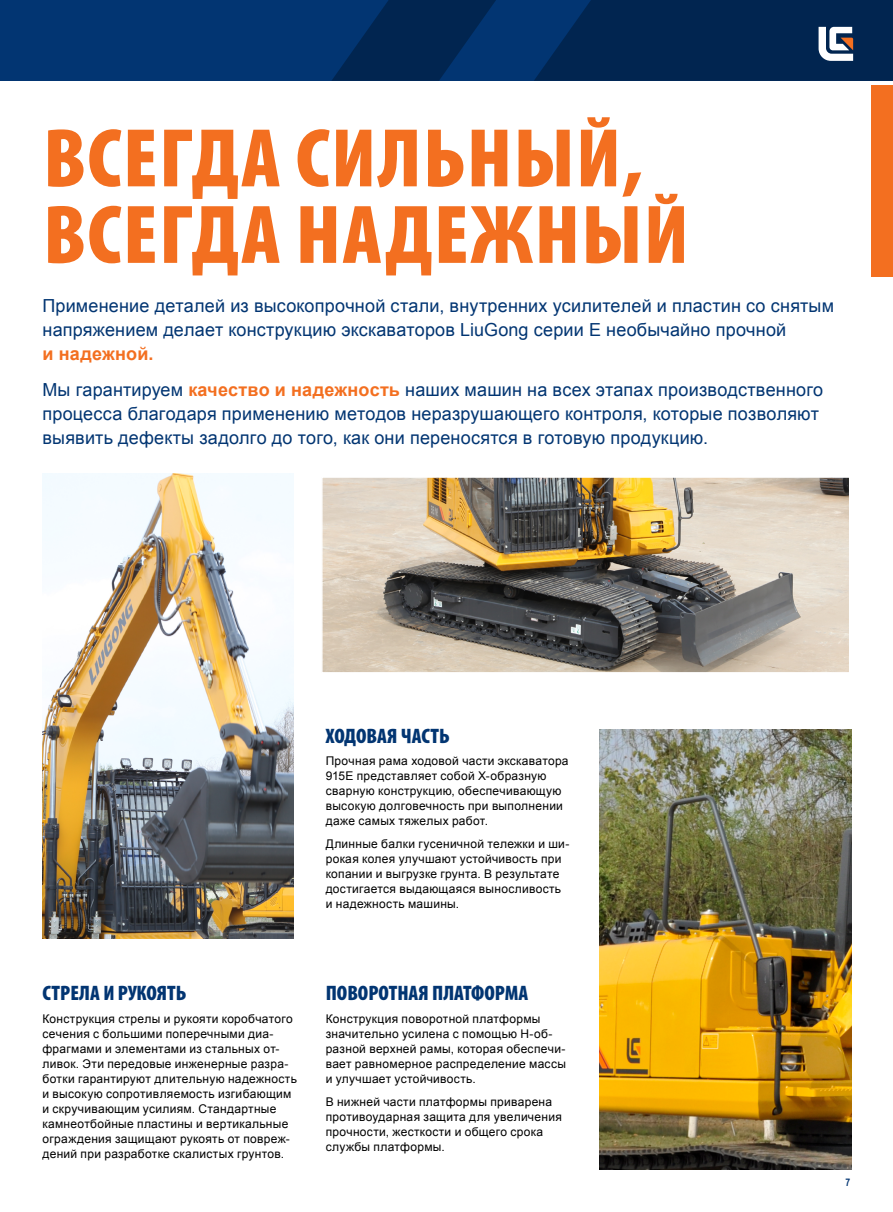
<style>
.page{position:relative;width:893px;height:1212px;background:#fff}
.page>*{position:absolute;margin:0;border:0;box-sizing:border-box;transform-origin:0 0}
.t1{font:900 condensed 84px/76.5px "Myriad Pro";letter-spacing:.02em;color:#f36f20}
.t2{font:900 condensed 21px "Myriad Pro";color:#023572}
.t3{font:18px/24px "Arial";letter-spacing:.01em;color:#023572}
.t4{font:12px/15px "Arial";letter-spacing:.025em;color:#000}
.t5{font:700 10.5px "Arial Narrow";color:#023572}
.s1{font-weight:700;color:#f36f20}
</style>
<div class="page">
<div style="left:0;top:0;width:893px;height:81px;background:#023572"></div>
<svg style="left:332px;top:0;width:164px;height:81px"></svg>
<svg style="left:534px;top:0;width:359px;height:81px;background:#082c57"></svg>
<img style="left:43px;top:473px;width:250px;height:465px">
<img style="left:324px;top:479px;width:523px;height:192px">
<div style="left:321px;top:476px;width:529px;height:198px;border:2px solid #fff"></div>
<img style="left:600px;top:729px;width:252px;height:440px">
<div style="left:872px;top:85px;width:21px;height:191px;background:#f36f20"></div>
<h1 class="t1" style="left:43px;top:118px;width:647px">ВСЕГДА СИЛЬНЫЙ,<br>ВСЕГДА НАДЕЖНЫЙ</h1>
<h3 class="t3" style="left:43px;top:294px;width:793px">Применение деталей из высокопрочной стали, внутренних усилителей и пластин со снятым напряжением делает конструкцию экскаваторов LiuGong серии Е необычайно прочной</h3>
<h3 class="t3" style="left:43px;top:335px;width:782px;line-height:36.8px"><span class="s1">и надежной.<br></span>Мы гарантируем <span class="s1">качество и надежность</span> наших машин на всех этапах производственного</h3>
<h3 class="t3" style="left:43px;top:402px;width:778px">процесса благодаря применению методов неразрушающего контроля, которые позволяют выявить дефекты задолго до того, как они переносятся в готовую продукцию.</h3>
<h2 class="t2" style="left:326px;top:722px;width:125px">ХОДОВАЯ ЧАСТЬ</h2>
<p class="t4" style="left:326px;top:753px;width:244px">Прочная рама ходовой части экскаватора 915E представляет собой Х-образную сварную конструкцию, обеспечивающую высокую долговечность при выполнении даже самых тяжелых работ.</p>
<p class="t4" style="left:326px;top:837px;width:245px">Длинные балки гусеничной тележки и ши&shy;рокая колея улучшают устойчивость при копании и выгрузке грунта. В результате достигается выдающаяся выносливость и надежность машины.</p>
<h2 class="t2" style="left:43px;top:980px;width:145px">СТРЕЛА И РУКОЯТЬ</h2>
<p class="t4" style="left:43px;top:1011px;width:256px">Конструкция стрелы и рукояти коробчатого сечения с большими поперечными диа&shy;фрагмами и элементами из стальных от&shy;ливок. Эти передовые инженерные разра&shy;ботки гарантируют длительную надежность и высокую сопротивляемость изгибающим и скручивающим усилиям. Стандартные камнеотбойные пластины и вертикальные ограждения защищают рукоять от повреж&shy;дений при разработке скалистых грунтов.</p>
<h2 class="t2" style="left:326px;top:980px;width:204px">ПОВОРОТНАЯ ПЛАТФОРМА</h2>
<p class="t4" style="left:326px;top:1011px;width:242px">Конструкция поворотной платформы значительно усилена с помощью Н-об&shy;разной верхней рамы, которая обеспечи&shy;вает равномерное распределение массы и улучшает устойчивость.</p>
<p class="t4" style="left:326px;top:1094px;width:238px">В нижней части платформы приварена противоударная защита для увеличения прочности, жесткости и общего срока службы платформы.</p>
<p class="t5" style="left:845px;top:1174px;width:6px">7</p>
</div>
